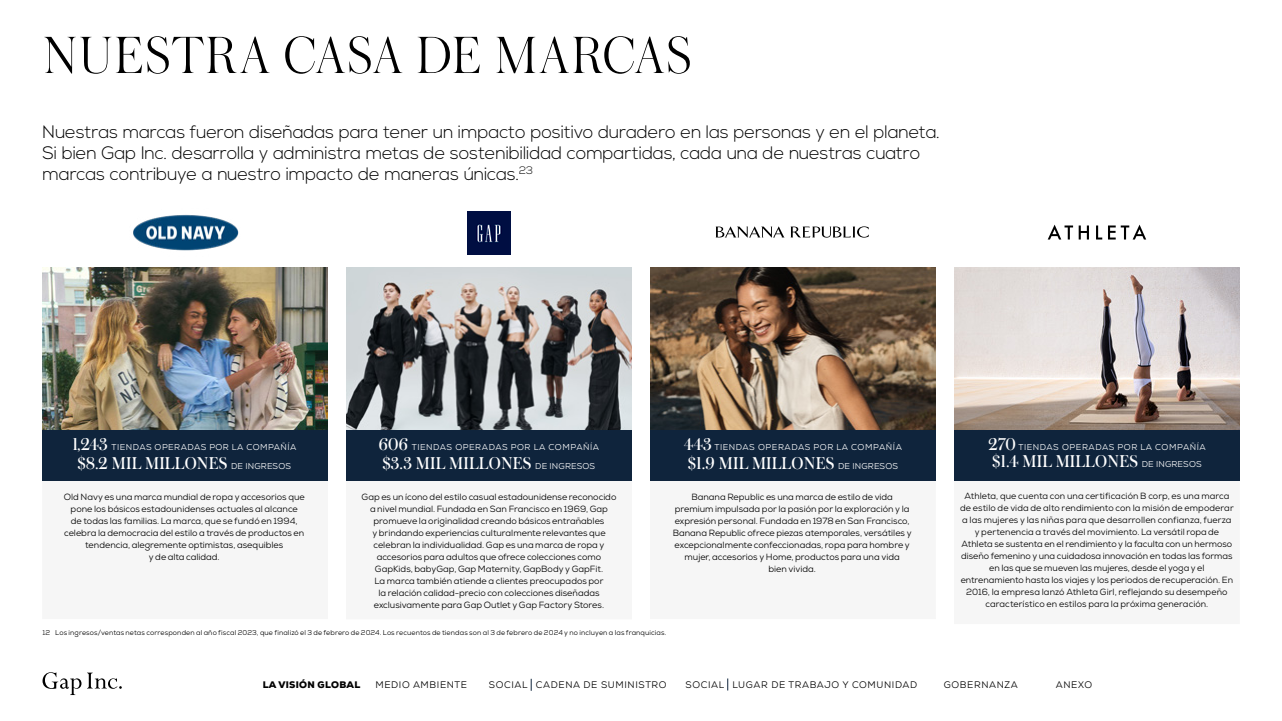
<style>
.page{position:relative;width:1282px;height:721px;background:#fff}
.page>*{position:absolute;margin:0;border:0;box-sizing:border-box;transform-origin:0 0}
.t1{font:300 55px "Austin";letter-spacing:.025em;color:#000}
.t2{font:300 18px/21px "Nexa";letter-spacing:-.01em;color:#000}
.t3{font:18px "Austin";letter-spacing:.015em;color:#fff}
.t4{font:9.5px "Nexa";letter-spacing:.065em;color:#000}
.t5{font:900 9.5px "Nexa";letter-spacing:.03em;color:#000}
.t6{font:9px/12px "Nexa";color:#000;text-align:center}
.t7{font:8.5px "Nexa";letter-spacing:.065em;color:#fff}
.t8{font:7px "Nexa";letter-spacing:.02em;color:#000}
.s1{font-family:"Austin";font-size:18px}
.s2{font-family:"Nexa";font-size:8.5px}
</style>
<div class="page">
<div style="left:954px;top:474px;width:285px;height:149px;background:#f6f6f6"></div>
<img style="left:43px;top:267px;width:284px;height:163px">
<div style="left:43px;top:474px;width:284px;height:145px;background:#f6f6f6"></div>
<div style="left:43px;top:430px;width:284px;height:51px;background:#0f243c"></div>
<img style="left:346px;top:267px;width:285px;height:163px">
<div style="left:346px;top:474px;width:285px;height:145px;background:#f6f6f6"></div>
<div style="left:346px;top:430px;width:285px;height:51px;background:#0f243c"></div>
<img style="left:650px;top:267px;width:285px;height:163px">
<div style="left:650px;top:474px;width:285px;height:145px;background:#f6f6f6"></div>
<div style="left:650px;top:430px;width:285px;height:51px;background:#0f243c"></div>
<img style="left:954px;top:267px;width:285px;height:163px">
<div style="left:954px;top:430px;width:285px;height:51px;background:#0f243c"></div>
<svg style="left:715px;top:226px;width:69px;height:12px"></svg>
<svg style="left:790px;top:226px;width:78px;height:12px"></svg>
<img style="left:133px;top:214px;width:106px;height:37px">
<img style="left:467px;top:211px;width:43px;height:44px">
<svg style="left:1048px;top:225px;width:24px;height:14px"></svg>
<svg style="left:1078px;top:225px;width:10px;height:14px"></svg>
<svg style="left:1096px;top:225px;width:50px;height:14px"></svg>
<svg style="left:531px;top:679px;width:1px;height:12px"></svg>
<svg style="left:727px;top:678px;width:1px;height:12px"></svg>
<svg style="left:43px;top:672px;width:38px;height:23px"></svg>
<svg style="left:87px;top:672px;width:35px;height:17px"></svg>
<h1 class="t1" style="left:43px;top:19px;width:650px">NUESTRA CASA DE MARCAS</h1>
<p class="t2" style="left:43px;top:122px;width:898px">Nuestras marcas fueron diseñadas para tener un impacto positivo duradero en las personas y en el planeta.<br>Si bien Gap Inc. desarrolla y administra metas de sostenibilidad compartidas, cada una de nuestras cuatro marcas contribuye a nuestro impacto de maneras únicas.<sup>23</sup></p>
<p class="t7" style="left:72px;top:442px;width:226px"><span class="s1">1,243</span> TIENDAS OPERADAS POR LA COMPAÑÍA</p>
<h2 class="t3" style="left:77px;top:451px;width:215px">$8.2 MIL MILLONES <span class="s2">DE INGRESOS</span></h2>
<p class="t7" style="left:379px;top:442px;width:222px"><span class="s1">606</span> TIENDAS OPERADAS POR LA COMPAÑÍA</p>
<h2 class="t3" style="left:382px;top:451px;width:214px">$3.3 MIL MILLONES <span class="s2">DE INGRESOS</span></h2>
<p class="t7" style="left:684px;top:442px;width:219px"><span class="s1">443</span> TIENDAS OPERADAS POR LA COMPAÑÍA</p>
<h2 class="t3" style="left:687px;top:451px;width:211px">$1.9 MIL MILLONES <span class="s2">DE INGRESOS</span></h2>
<p class="t7" style="left:988px;top:442px;width:219px"><span class="s1">270</span> TIENDAS OPERADAS POR LA COMPAÑÍA</p>
<h2 class="t3" style="left:992px;top:449px;width:211px">$1.4 MIL MILLONES <span class="s2">DE INGRESOS</span></h2>
<p class="t6" style="left:361px;top:490px;width:256px">Gap es un ícono del estilo casual estadounidense reconocido a nivel mundial. Fundada en San Francisco en 1969, Gap promueve la originalidad creando básicos entrañables<br>y brindando experiencias culturalmente relevantes que celebran la individualidad. Gap es una marca de ropa y accesorios para adultos que ofrece colecciones como GapKids, babyGap, Gap Maternity, GapBody y GapFit.<br>La marca también atiende a clientes preocupados por<br>la relación calidad-precio con colecciones diseñadas exclusivamente para Gap Outlet y Gap Factory Stores.</p>
<p class="t6" style="left:960px;top:489px;width:275px">Athleta, que cuenta con una certificación B corp, es una marca de estilo de vida de alto rendimiento con la misión de empoderar a las mujeres y las niñas para que desarrollen confianza, fuerza y pertenencia a través del movimiento. La versátil ropa de Athleta se sustenta en el rendimiento y la faculta con un hermoso diseño femenino y una cuidadosa innovación en todas las formas en las que se mueven las mujeres, desde el yoga y el entrenamiento hasta los viajes y los periodos de recuperación. En 2016, la empresa lanzó Athleta Girl, reflejando su desempeño característico en estilos para la próxima generación.</p>
<p class="t8" style="left:43px;top:628px;width:625px">12 Los ingresos/ventas netas corresponden al año fiscal 2023, que finalizó el 3 de febrero de 2024. Los recuentos de tiendas son al 3 de febrero de 2024 y no incluyen a las franquicias.</p>
<p class="t6" style="left:64px;top:491px;width:242px">Old Navy es una marca mundial de ropa y accesorios que pone los básicos estadounidenses actuales al alcance<br>de todas las familias. La marca, que se fundó en 1994, celebra la democracia del estilo a través de productos en tendencia, alegremente optimistas, asequibles<br>y de alta calidad.</p>
<p class="t6" style="left:672px;top:490px;width:240px">Banana Republic es una marca de estilo de vida premium impulsada por la pasión por la exploración y la expresión personal. Fundada en 1978 en San Francisco, Banana Republic ofrece piezas atemporales, versátiles y excepcionalmente confeccionadas, ropa para hombre y mujer, accesorios y Home, productos para una vida<br>bien vivida.</p>
<p class="t5" style="left:263px;top:678px;width:99px">LA VISIÓN GLOBAL</p>
<p class="t4" style="left:375px;top:678px;width:93px">MEDIO AMBIENTE</p>
<p class="t4" style="left:489px;top:679px;width:179px">SOCIAL CADENA DE SUMINISTRO</p>
<p class="t4" style="left:685px;top:678px;width:233px">SOCIAL LUGAR DE TRABAJO Y COMUNIDAD</p>
<p class="t4" style="left:943px;top:678px;width:76px">GOBERNANZA</p>
<p class="t4" style="left:1055px;top:678px;width:38px">ANEXO</p>
</div>
